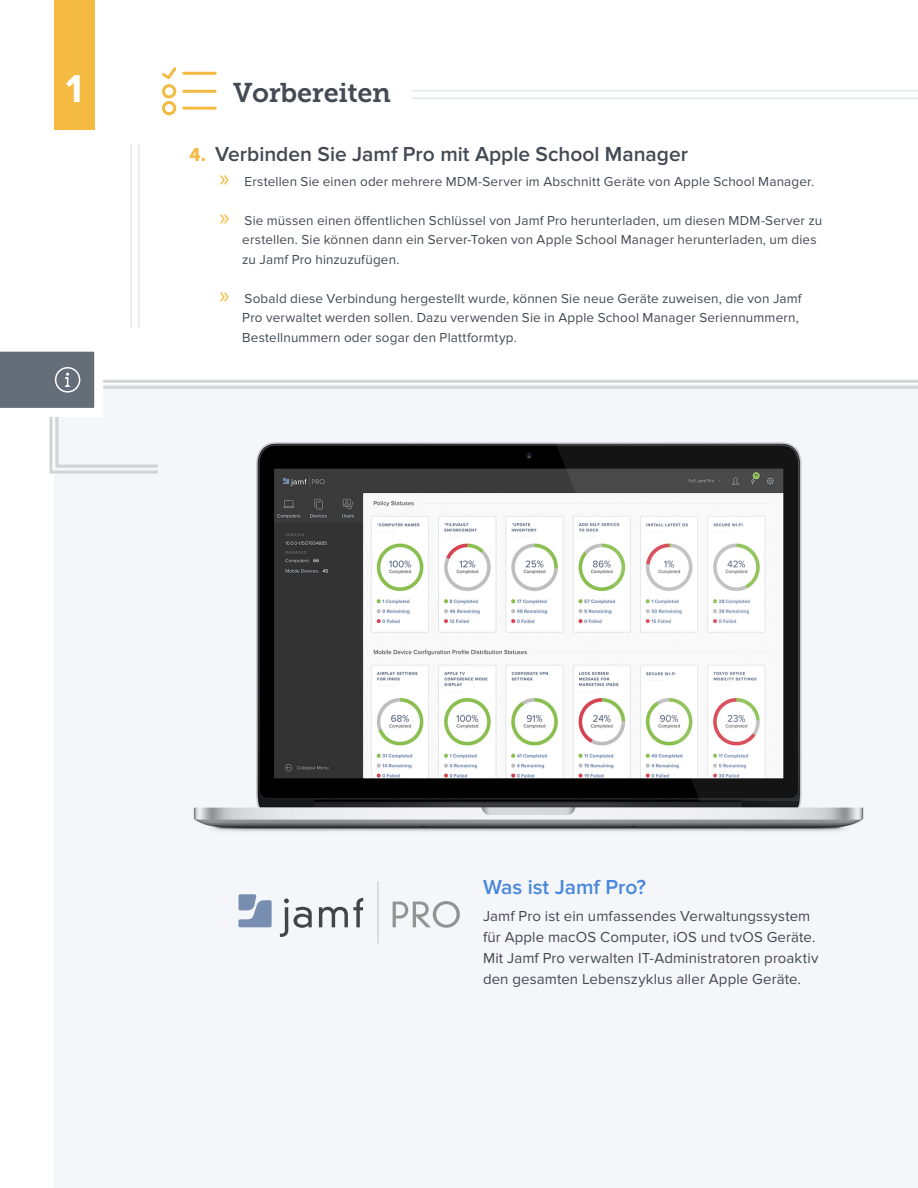
<style>
.page{position:relative;width:918px;height:1188px;background:#fff}
.page>*{position:absolute;margin:0;border:0;box-sizing:border-box;transform-origin:0 0}
.t1{font:700 40.5px "Proxima Nova";color:#fff}
.t2{font:27px "Museo Slab 700";letter-spacing:-.01em;color:#434a54}
.t3{font:600 21px "Proxima Nova";color:#434a54}
.t4{font:600 21px "Proxima Nova";color:#4a88db}
.t5{font:18px "Museo Slab 900";color:#f5ba42}
.t6{font:15px/21px "Proxima Nova";letter-spacing:.005em;color:#434a54}
.t7{font:13.5px/19.5px "Proxima Nova";letter-spacing:.01em;color:#434a54}
.s1{font-family:"Myriad Pro";font-size:24px;color:#f5ba42}
</style>
<div class="page">
<div style="left:54px;top:384px;width:864px;height:804px;background:#f5f6fa"></div>
<img style="left:193px;top:475px;width:671px;height:357px">
<svg style="left:49px;top:380px;width:869px;height:95px"></svg>
<div style="left:54px;top:0;width:40px;height:130px;background:#f5ba42"></div>
<hr style="left:412px;top:97px;width:506px;height:2px;background:#e5e8eb">
<hr style="left:412px;top:90px;width:506px;height:2px;background:#e5e8eb">
<svg style="left:162px;top:67px;width:55px;height:49px"></svg>
<svg style="left:0;top:351px;width:108px;height:70px"></svg>
<hr style="left:130px;top:144px;width:2px;height:184px;background:#e5e8eb">
<hr style="left:138px;top:144px;width:2px;height:184px;background:#e5e8eb">
<svg style="left:319px;top:898px;width:44px;height:29px"></svg>
<svg style="left:280px;top:898px;width:32px;height:39px"></svg>
<svg style="left:238px;top:894px;width:34px;height:33px"></svg>
<svg style="left:393px;top:901px;width:67px;height:27px"></svg>
<hr style="left:378px;top:881px;width:1px;height:62px;background:#bfbebe">
<p class="t1" style="left:66px;top:65px;width:18px">1</p>
<p class="t2" style="left:233px;top:77px;width:160px">Vorbereiten</p>
<p class="t5" style="left:189px;top:144px;width:18px">4.</p>
<p class="t3" style="left:215px;top:142px;width:474px">Verbinden Sie Jamf Pro mit Apple School Manager</p>
<p class="t7" style="left:220px;top:171px;width:596px"><span class="s1">»</span> Erstellen Sie einen oder mehrere MDM-Server im Abschnitt Geräte von Apple School Manager.</p>
<p class="t7" style="left:242px;top:210px;width:581px;text-indent:-23px"><span class="s1">»</span> Sie müssen einen öffentlichen Schlüssel von Jamf Pro herunterladen, um diesen MDM-Server zu erstellen. Sie können dann ein Server-Token von Apple School Manager herunterladen, um dies zu Jamf Pro hinzuzufügen.</p>
<p class="t7" style="left:242px;top:288px;width:561px;text-indent:-23px"><span class="s1">»</span> Sobald diese Verbindung hergestellt wurde, können Sie neue Geräte zuweisen, die von Jamf<br>Pro verwaltet werden sollen. Dazu verwenden Sie in Apple School Manager Seriennummern,<br>Bestellnummern oder sogar den Plattformtyp.</p>
<p class="t4" style="left:483px;top:875px;width:165px">Was ist Jamf Pro?</p>
<p class="t6" style="left:483px;top:906px;width:337px">Jamf Pro ist ein umfassendes Verwaltungssystem für Apple macOS Computer, iOS und tvOS Geräte.<br>Mit Jamf Pro verwalten IT-Administratoren proaktiv den gesamten Lebenszyklus aller Apple Geräte.</p>
</div>
